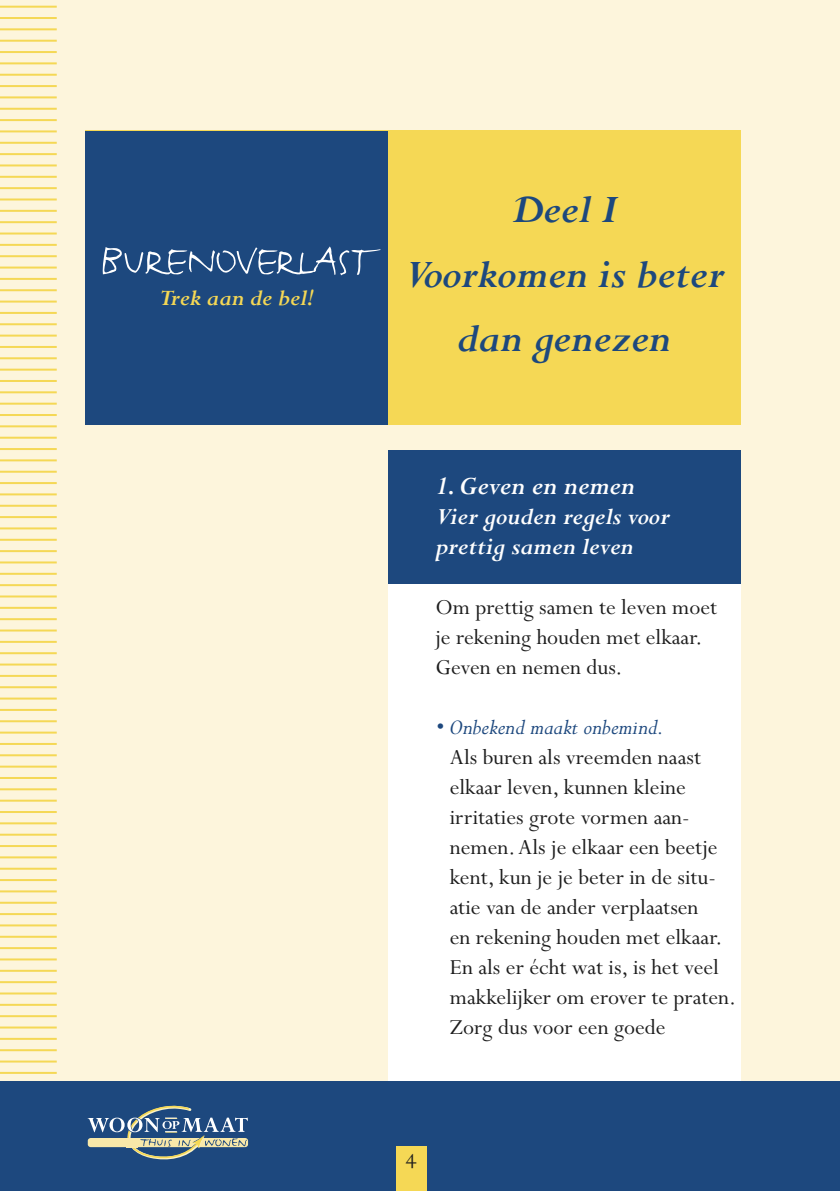
<style>
.page{position:relative;width:840px;height:1191px;background:#fff}
.page>*{position:absolute;margin:0;border:0;box-sizing:border-box;transform-origin:0 0}
.t1{font:50px "FF Justlefthand Caps";letter-spacing:-.03em;color:#fff}
.t2{font:italic 700 44px/64px "Perpetua";color:#1d487e;text-align:center}
.t3{font:italic 700 28px "Perpetua";color:#fff}
.t4{font:italic 700 26px/30px "Perpetua";color:#fff}
.t5{font:italic 700 24.8px "Perpetua";color:#f5d855}
.t6{font:24px/30px "Perpetua";color:#1d1d1d}
.t7{font:italic 24px "Perpetua";color:#1d487e}
</style>
<div class="page">
<div style="left:0;top:0;width:839px;height:1191px;background:#fdf5dc"></div>
<hr style="left:0;top:28px;width:57px;height:2px;background:#f5d855">
<hr style="left:0;top:40px;width:57px;height:2px;background:#f5d855">
<hr style="left:0;top:51px;width:57px;height:2px;background:#f5d855">
<hr style="left:0;top:6px;width:57px;height:2px;background:#f5d855">
<hr style="left:0;top:62px;width:57px;height:2px;background:#f5d855">
<hr style="left:0;top:17px;width:57px;height:2px;background:#f5d855">
<hr style="left:0;top:74px;width:57px;height:2px;background:#f5d855">
<hr style="left:0;top:85px;width:57px;height:2px;background:#f5d855">
<hr style="left:0;top:96px;width:57px;height:2px;background:#f5d855">
<hr style="left:0;top:108px;width:57px;height:2px;background:#f5d855">
<hr style="left:0;top:119px;width:57px;height:2px;background:#f5d855">
<hr style="left:0;top:130px;width:57px;height:2px;background:#f5d855">
<hr style="left:0;top:142px;width:57px;height:2px;background:#f5d855">
<hr style="left:0;top:153px;width:57px;height:2px;background:#f5d855">
<hr style="left:0;top:164px;width:57px;height:2px;background:#f5d855">
<hr style="left:0;top:176px;width:57px;height:2px;background:#f5d855">
<hr style="left:0;top:187px;width:57px;height:2px;background:#f5d855">
<hr style="left:0;top:198px;width:57px;height:2px;background:#f5d855">
<hr style="left:0;top:210px;width:57px;height:2px;background:#f5d855">
<hr style="left:0;top:221px;width:57px;height:2px;background:#f5d855">
<hr style="left:0;top:232px;width:57px;height:2px;background:#f5d855">
<hr style="left:0;top:244px;width:57px;height:2px;background:#f5d855">
<hr style="left:0;top:255px;width:57px;height:2px;background:#f5d855">
<hr style="left:0;top:266px;width:57px;height:2px;background:#f5d855">
<hr style="left:0;top:278px;width:57px;height:2px;background:#f5d855">
<hr style="left:0;top:289px;width:57px;height:2px;background:#f5d855">
<hr style="left:0;top:300px;width:57px;height:2px;background:#f5d855">
<hr style="left:0;top:312px;width:57px;height:2px;background:#f5d855">
<hr style="left:0;top:323px;width:57px;height:2px;background:#f5d855">
<hr style="left:0;top:334px;width:57px;height:2px;background:#f5d855">
<hr style="left:0;top:346px;width:57px;height:2px;background:#f5d855">
<hr style="left:0;top:357px;width:57px;height:2px;background:#f5d855">
<hr style="left:0;top:369px;width:57px;height:2px;background:#f5d855">
<hr style="left:0;top:380px;width:57px;height:2px;background:#f5d855">
<hr style="left:0;top:391px;width:57px;height:2px;background:#f5d855">
<hr style="left:0;top:403px;width:57px;height:2px;background:#f5d855">
<hr style="left:0;top:414px;width:57px;height:2px;background:#f5d855">
<hr style="left:0;top:425px;width:57px;height:2px;background:#f5d855">
<hr style="left:0;top:437px;width:57px;height:2px;background:#f5d855">
<hr style="left:0;top:448px;width:57px;height:2px;background:#f5d855">
<hr style="left:0;top:459px;width:57px;height:2px;background:#f5d855">
<hr style="left:0;top:471px;width:57px;height:2px;background:#f5d855">
<hr style="left:0;top:482px;width:57px;height:2px;background:#f5d855">
<hr style="left:0;top:493px;width:57px;height:2px;background:#f5d855">
<hr style="left:0;top:505px;width:57px;height:2px;background:#f5d855">
<hr style="left:0;top:516px;width:57px;height:2px;background:#f5d855">
<hr style="left:0;top:527px;width:57px;height:2px;background:#f5d855">
<hr style="left:0;top:539px;width:57px;height:2px;background:#f5d855">
<hr style="left:0;top:550px;width:57px;height:2px;background:#f5d855">
<hr style="left:0;top:561px;width:57px;height:2px;background:#f5d855">
<hr style="left:0;top:573px;width:57px;height:2px;background:#f5d855">
<hr style="left:0;top:584px;width:57px;height:2px;background:#f5d855">
<hr style="left:0;top:595px;width:57px;height:2px;background:#f5d855">
<hr style="left:0;top:607px;width:57px;height:2px;background:#f5d855">
<hr style="left:0;top:618px;width:57px;height:2px;background:#f5d855">
<hr style="left:0;top:629px;width:57px;height:2px;background:#f5d855">
<hr style="left:0;top:641px;width:57px;height:2px;background:#f5d855">
<hr style="left:0;top:652px;width:57px;height:2px;background:#f5d855">
<hr style="left:0;top:663px;width:57px;height:2px;background:#f5d855">
<hr style="left:0;top:675px;width:57px;height:2px;background:#f5d855">
<hr style="left:0;top:686px;width:57px;height:2px;background:#f5d855">
<hr style="left:0;top:697px;width:57px;height:2px;background:#f5d855">
<hr style="left:0;top:709px;width:57px;height:2px;background:#f5d855">
<hr style="left:0;top:720px;width:57px;height:2px;background:#f5d855">
<hr style="left:0;top:731px;width:57px;height:2px;background:#f5d855">
<hr style="left:0;top:743px;width:57px;height:2px;background:#f5d855">
<hr style="left:0;top:754px;width:57px;height:2px;background:#f5d855">
<hr style="left:0;top:765px;width:57px;height:2px;background:#f5d855">
<hr style="left:0;top:777px;width:57px;height:2px;background:#f5d855">
<hr style="left:0;top:788px;width:57px;height:2px;background:#f5d855">
<hr style="left:0;top:799px;width:57px;height:2px;background:#f5d855">
<hr style="left:0;top:811px;width:57px;height:2px;background:#f5d855">
<hr style="left:0;top:822px;width:57px;height:2px;background:#f5d855">
<hr style="left:0;top:833px;width:57px;height:2px;background:#f5d855">
<hr style="left:0;top:845px;width:57px;height:2px;background:#f5d855">
<hr style="left:0;top:856px;width:57px;height:2px;background:#f5d855">
<hr style="left:0;top:867px;width:57px;height:2px;background:#f5d855">
<hr style="left:0;top:879px;width:57px;height:2px;background:#f5d855">
<hr style="left:0;top:890px;width:57px;height:2px;background:#f5d855">
<hr style="left:0;top:901px;width:57px;height:2px;background:#f5d855">
<hr style="left:0;top:913px;width:57px;height:2px;background:#f5d855">
<hr style="left:0;top:924px;width:57px;height:2px;background:#f5d855">
<hr style="left:0;top:935px;width:57px;height:2px;background:#f5d855">
<hr style="left:0;top:947px;width:57px;height:2px;background:#f5d855">
<hr style="left:0;top:958px;width:57px;height:2px;background:#f5d855">
<hr style="left:0;top:969px;width:57px;height:2px;background:#f5d855">
<hr style="left:0;top:981px;width:57px;height:2px;background:#f5d855">
<hr style="left:0;top:992px;width:57px;height:2px;background:#f5d855">
<hr style="left:0;top:1003px;width:57px;height:2px;background:#f5d855">
<hr style="left:0;top:1015px;width:57px;height:2px;background:#f5d855">
<hr style="left:0;top:1026px;width:57px;height:2px;background:#f5d855">
<hr style="left:0;top:1037px;width:57px;height:2px;background:#f5d855">
<hr style="left:0;top:1049px;width:57px;height:2px;background:#f5d855">
<hr style="left:0;top:1060px;width:57px;height:2px;background:#f5d855">
<hr style="left:0;top:1071px;width:57px;height:2px;background:#f5d855">
<div style="left:387px;top:450px;width:352px;height:150px;background:#1d487e"></div>
<div style="left:387px;top:584px;width:352px;height:510px;background:#fff"></div>
<div style="left:0;top:1081px;width:839px;height:110px;background:#1d487e"></div>
<div style="left:396px;top:1146px;width:30px;height:45px;background:#f5d855"></div>
<svg style="left:87px;top:1105px;width:161px;height:55px"></svg>
<div style="left:127px;top:1138px;width:11px;height:9px;background:#f8e8a9"></div>
<div style="left:85px;top:131px;width:654px;height:294px;background:#f5d855"></div>
<div style="left:85px;top:131px;width:302px;height:294px;background:#1d487e"></div>
<h1 class="t1" style="left:100px;top:230px;width:275px">BURENOVERLAST</h1>
<p class="t5" style="left:159px;top:285px;width:156px">Trek aan de bel!</p>
<h2 class="t2" style="left:403px;top:180px;width:322px">Deel I<br>Voorkomen is beter dan genezen</h2>
<p class="t3" style="left:435px;top:471px;width:201px">1. Geven en nemen</p>
<p class="t4" style="left:435px;top:502px;width:236px">Vier gouden regels voor prettig samen leven</p>
<p class="t6" style="left:435px;top:593px;width:283px">Om prettig samen te leven moet je rekening houden met elkaar.<br>Geven en nemen dus.</p>
<p class="t7" style="left:435px;top:715px;width:230px">• Onbekend maakt onbemind.</p>
<p class="t6" style="left:449px;top:743px;width:288px">Als buren als vreemden naast elkaar leven, kunnen kleine irritaties grote vormen aan&shy;nemen. Als je elkaar een beetje kent, kun je je beter in de situ&shy;atie van de ander verplaatsen<br>en rekening houden met elkaar.<br>En als er écht wat is, is het veel makkelijker om erover te praten.<br>Zorg dus voor een goede</p>
<p class="t6" style="left:406px;top:1147px;width:12px">4</p>
</div>
